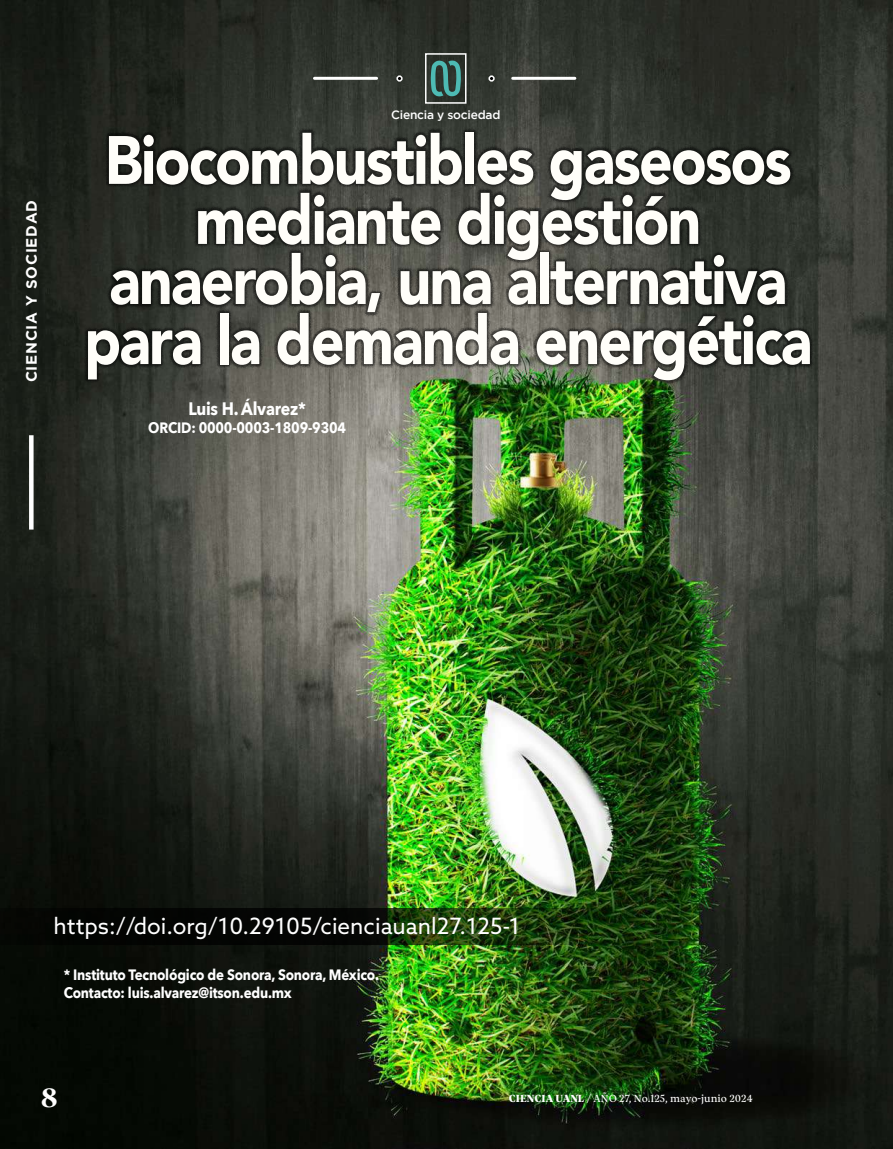
<style>
.page{position:relative;width:893px;height:1149px;background:#fff}
.page>*{position:absolute;margin:0;border:0;box-sizing:border-box;transform-origin:0 0}
.t1{font:900 67.5px/60px "Avenir";letter-spacing:-.03em;color:#fffef9;text-align:center;scale:.87 1}
.t2{font:700 27px "TRY Vesterbro";color:#fff;scale:1.1 1}
.t3{font:22.5px "Azo Sans";color:#fff}
.t4{font:700 18px "Avenir Next";letter-spacing:-.015em;color:#fff;scale:.89 1}
.t5{font:700 15px/18px "Avenir Next";letter-spacing:-.015em;color:#fff;scale:.89 1}
.t6{font:700 15px "Gotham";letter-spacing:.05em;color:#fff}
.t7{font:500 12px "Gotham";letter-spacing:-.02em;color:#fff}
.t8{font:10.5px "TRY Vesterbro";color:#fff}
.s1{font-weight:800}
</style>
<div class="page">
<img style="left:0;top:0;width:893px;height:1148px">
<svg style="left:431px;top:61px;width:30px;height:35px"></svg>
<hr style="left:513px;top:77px;width:62px;height:3px;background:#fff">
<hr style="left:314px;top:77px;width:63px;height:3px;background:#fff">
<div style="left:488px;top:75px;width:7px;height:7px;border:2px solid #fff;border-radius:50%"></div>
<div style="left:396px;top:75px;width:7px;height:7px;border:2px solid #fff;border-radius:50%"></div>
<div style="left:425px;top:53px;width:41px;height:51px;border:2px solid #fff"></div>
<div style="left:84px;top:128px;width:729px;height:256px;background:#000;opacity:.55"></div>
<svg style="left:0;top:907px;width:619px;height:37px;background:#0e1b07"></svg>
<div style="left:29px;top:435px;width:5px;height:94px;background:#fff"></div>
<p class="t6" style="left:23px;top:382px;width:184px;rotate:-90deg">CIENCIA Y SOCIEDAD</p>
<p class="t7" style="left:391px;top:108px;width:111px">Ciencia y sociedad</p>
<h1 class="t1" style="left:84px;top:128px;width:838px">Biocombustibles gaseosos mediante digestión anaerobia, una alternativa para la demanda energética</h1>
<p class="t4" style="left:189px;top:393px;width:133px">Luis H. Álvarez*</p>
<p class="t5" style="left:148px;top:419px;width:224px">ORCID: 0000-0003-1809-9304</p>
<h3 class="t3" style="left:54px;top:910px;width:468px">https://doi.org/10.29105/cienciauanl27.125-1</h3>
<p class="t5" style="left:64px;top:964px;width:356px">* Instituto Tecnológico de Sonora, Sonora, México.<br>Contacto: luis.alvarez@itson.edu.mx</p>
<h2 class="t2" style="left:41px;top:1079px;width:17px">8</h2>
<p class="t8" style="left:509px;top:1091px;width:245px"><span class="s1">CIENCIA UANL /</span> AÑO 27, No.125, mayo-junio 2024</p>
</div>
